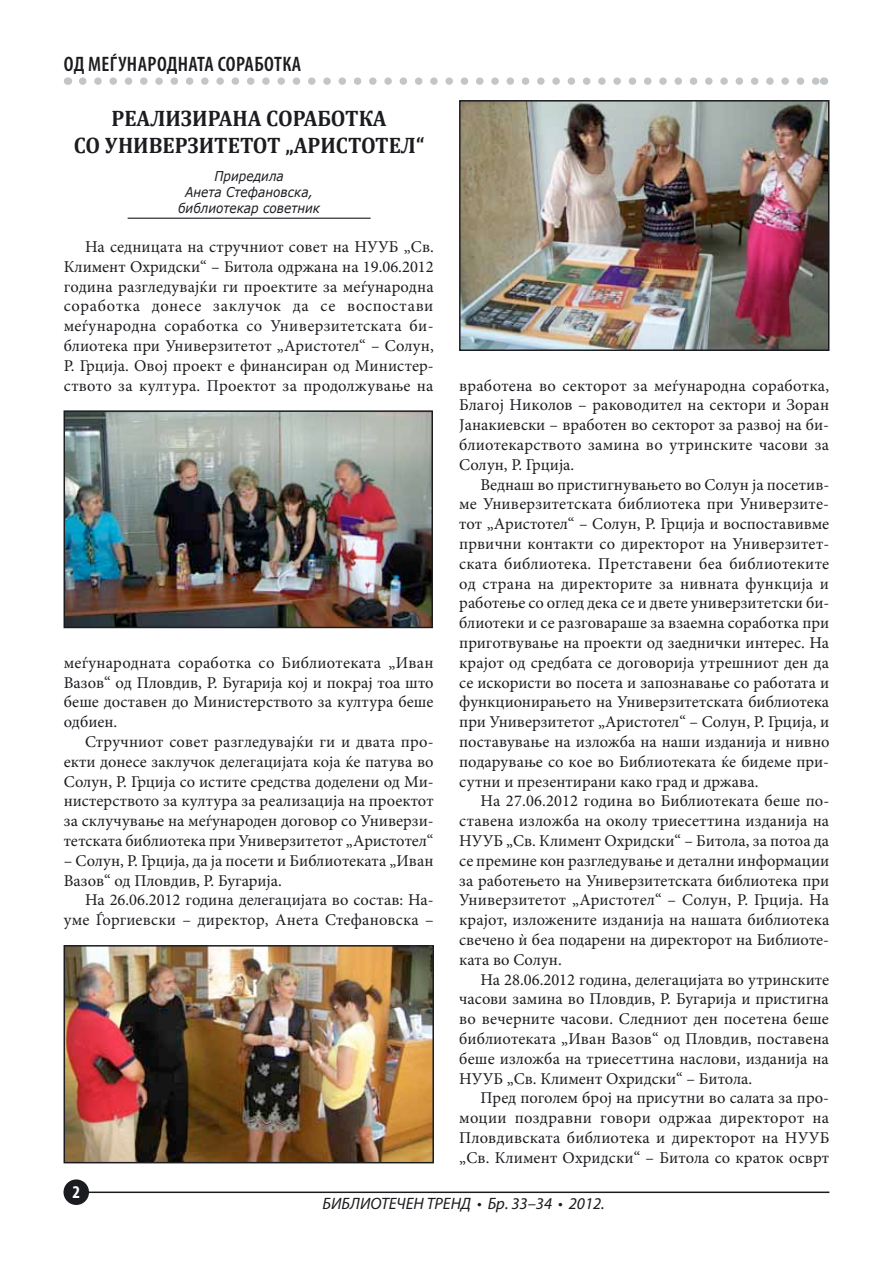
<style>
.page{position:relative;width:893px;height:1263px;background:#fff}
.page>*{position:absolute;margin:0;border:0;box-sizing:border-box;transform-origin:0 0}
.t1{font:700 22.5px/27px "Cambria";color:#1b1c20;text-align:center;scale:.94 1}
.t2{font:600 condensed 21px "Myriad Pro";letter-spacing:.02em;color:#1b1c20}
.t3{font:700 condensed 18px "Myriad Pro";color:#fff}
.t4{font:16.5px/19.8px "Minion Pro";letter-spacing:.005em;color:#1b1c20;text-align:justify}
.t5{font:italic 16.5px "Myriad Pro";color:#1b1c20}
.t6{font:italic 13.5px/16.2px "Verdana";color:#1b1c20;text-align:center;scale:.9 1}
</style>
<div class="page">
<div style="left:63px;top:1179px;width:26px;height:26px;background:#1b1c20;border-radius:50%"></div>
<hr style="left:89px;top:1191px;width:740px;height:2px;background:#1b1c20">
<svg style="left:83px;top:77px;width:733px;height:8px"></svg>
<hr style="left:128px;top:218px;width:243px;height:1px;background:#1b1c20">
<img style="left:67px;top:413px;width:363px;height:212px">
<div style="left:64px;top:410px;width:369px;height:218px;border:2px solid #1b1c20"></div>
<img style="left:67px;top:948px;width:364px;height:212px">
<div style="left:64px;top:945px;width:370px;height:218px;border:2px solid #1b1c20"></div>
<img style="left:462px;top:103px;width:364px;height:245px">
<div style="left:459px;top:100px;width:370px;height:251px;border:2px solid #1b1c20"></div>
<p class="t2" style="left:64px;top:52px;width:239px">ОД МЕЃУНАРОДНАТА СОРАБОТКА</p>
<h1 class="t1" style="left:74px;top:104px;width:375px">Реализирана соработка<br>со Универзитетот „Аристотел“</h1>
<p class="t6" style="left:178px;top:168px;width:159px">Приредила<br>Анета Стефановска, библиотекар советник</p>
<p class="t4" style="left:64px;top:237px;width:372px;text-indent:21px">На седницата на стручниот совет на НУУБ „Св.<br>Климент Охридски“ – Битола одржана на 19.06.2012 година разгледувајќи ги проектите за меѓународна соработка донесе заклучок да се воспостави меѓународна соработка со Универзитетската би&shy;блиотека при Универзитетот „Аристотел“ – Солун, Р. Грција. Овој проект е финансиран од Министер&shy;ството за култура. Проектот за продолжување на</p>
<p class="t4" style="left:64px;top:653px;width:371px">меѓународната соработка со Библиотеката „Иван Вазов“ од Пловдив, Р. Бугарија кој и покрај тоа што беше доставен до Министерството за култура беше одбиен.</p>
<p class="t4" style="left:64px;top:732px;width:371px;text-indent:21px">Стручниот совет разгледувајќи ги и двата про&shy;екти донесе заклучок делегацијата која ќе патува во Солун, Р. Грција со истите средства доделени од Ми&shy;нистерството за култура за реализација на проектот за склучување на меѓународен договор со Универзи&shy;тетската библиотека при Универзитетот „Аристотел“</p>
<p class="t4" style="left:64px;top:851px;width:371px">– Солун, Р. Грција, да ја посети и Библиотеката „Иван<br>Вазов“ од Пловдив, Р. Бугарија.</p>
<p class="t4" style="left:64px;top:890px;width:371px;text-align:right">На 26.06.2012 година делегацијата во состав: На&shy;уме Ѓоргиевски – директор, Анета Стефановска –</p>
<p class="t4" style="left:459px;top:375px;width:371px">вработена во секторот за меѓународна соработка, Благој Николов – раководител на сектори и Зоран Јанакиевски – вработен во секторот за развој на би&shy;блиотекарството замина во утринските часови за Солун, Р. Грција.</p>
<p class="t4" style="left:459px;top:474px;width:372px;text-indent:21px">Веднаш во пристигнувањето во Солун ја посетив&shy;ме Универзитетската библиотека при Универзите&shy;тот „Аристотел“ – Солун, Р. Грција и воспоставивме првични контакти со директорот на Универзитет&shy;ската библиотека. Претставени беа библиотеките од страна на директорите за нивната функција и работење со оглед дека се и двете универзитетски би&shy;блиотеки и се разговараше за взаемна соработка при приготвување на проекти од заеднички интерес. На крајот од средбата се договорија утрешниот ден да се искористи во посета и запознавање со работата и функционирањето на Универзитетската библиотека при Универзитетот „Аристотел“ – Солун, Р. Грција, и поставување на изложба на наши изданија и нивно подарување со кое во Библиотеката ќе бидеме при&shy;сутни и презентирани како град и држава.</p>
<p class="t4" style="left:459px;top:791px;width:372px;text-indent:21px">На 27.06.2012 година во Библиотеката беше по&shy;ставена изложба на околу триесеттина изданија на НУУБ „Св. Климент Охридски“ – Битола, за потоа да се премине кон разгледување и детални информации за работењето на Универзитетската библиотека при Универзитетот „Аристотел“ – Солун, Р. Грција. На крајот, изложените изданија на нашата библиотека свечено и` беа подарени на директорот на Библиоте&shy;ката во Солун.</p>
<p class="t4" style="left:459px;top:969px;width:371px;text-indent:21px">На 28.06.2012 година, делегацијата во утринските часови замина во Пловдив, Р. Бугарија и пристигна во вечерните часови. Следниот ден посетена беше библиотеката „Иван Вазов“ од Пловдив, поставена беше изложба на триесеттина наслови, изданија на НУУБ „Св. Климент Охридски“ – Битола.</p>
<p class="t4" style="left:459px;top:1088px;width:372px;text-indent:21px">Пред поголем број на присутни во салата за про&shy;моции поздравни говори одржаа директорот на Пловдивската библиотека и директорот на НУУБ „Св. Климент Охридски“ – Битола со краток осврт</p>
<p class="t3" style="left:72px;top:1181px;width:9px">2</p>
<p class="t5" style="left:323px;top:1193px;width:284px">БИБЛИОТЕЧЕН ТРЕНД • Бр. 33–34 • 2012.</p>
</div>
